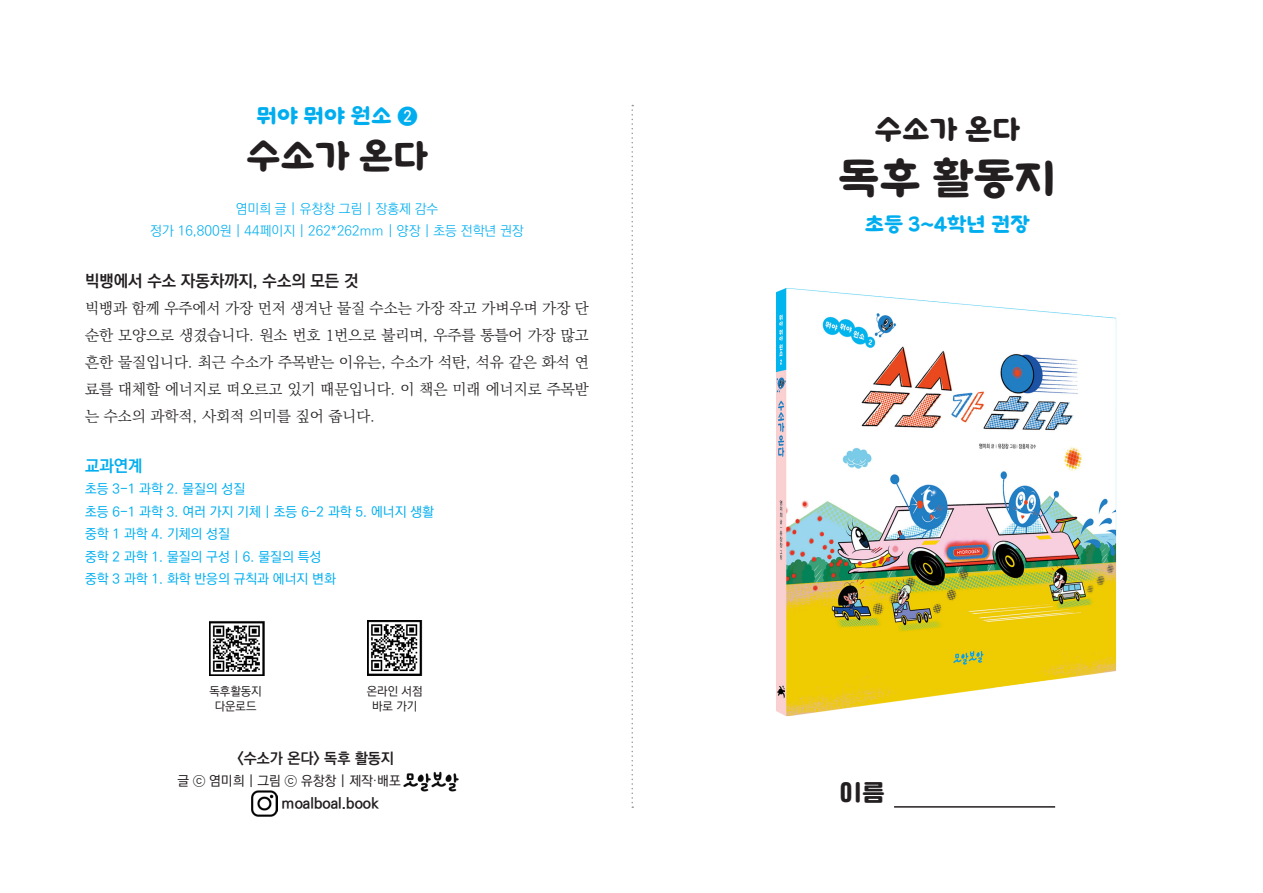
<style>
.page{position:relative;width:1263px;height:893px;background:#fff}
.page>*{position:absolute;margin:0;border:0;box-sizing:border-box;transform-origin:0 0}
.t1{font:45px "KCC Ganpan";color:#231f20}
.t2{font:37.5px "KCC Ganpan";color:#231f20}
.t3{font:30px "KCC Ganpan";color:#231f20}
.t4{font:24px "Cafe 24 Ssurround";color:#231f20}
.t5{font:22.5px "KCC Ganpan";color:#00aeef}
.t6{font:21px "KCC Ganpan";color:#00aeef}
.t7{font:700 16.5px "Ko Pub World Dotum";color:#231f20}
.t8{font:700 16.5px "Ko Pub World Dotum";color:#00aeef}
.t9{font:15px/27px "Ko Pub World Batang PL";color:#231f20;text-align:justify}
.t10{font:700 15px "Ko Pub World Dotum";color:#231f20}
.t11{font:500 13.5px "Ko Pub World Dotum";color:#00aeef}
.t12{font:300 13.5px "Ko Pub World Dotum";color:#00aeef}
.t13{font:500 13.5px "Ko Pub World Dotum";color:#231f20}
.t14{font:500 12px "Ko Pub World Dotum";color:#231f20}
.s1{font-family:"Ko Pub World Dotum";font-weight:700}
</style>
<div class="page">
<img style="left:403px;top:771px;width:56px;height:21px">
<hr style="left:894px;top:806px;width:161px;height:2px;background:#231f20">
<img style="left:252px;top:791px;width:25px;height:25px">
<img style="left:776px;top:288px;width:341px;height:429px">
<img style="left:367px;top:620px;width:55px;height:56px">
<img style="left:209px;top:621px;width:55px;height:55px">
<svg style="left:631px;top:105px;width:2px;height:703px"></svg>
<p class="t5" style="left:256px;top:99px;width:163px">뭐야 뭐야 원소 <span class="s1">❷</span></p>
<p class="t2" style="left:246px;top:129px;width:183px">수소가 온다</p>
<p class="t12" style="left:236px;top:199px;width:204px">염미희 글 | 유창창 그림 | 장홍제 감수</p>
<p class="t12" style="left:150px;top:222px;width:375px">정가 16,800원 | 44페이지 | 262*262mm | 양장 | 초등 전학년 권장</p>
<p class="t7" style="left:85px;top:269px;width:275px">빅뱅에서 수소 자동차까지, 수소의 모든 것</p>
<p class="t9" style="left:85px;top:295px;width:505px">빅뱅과 함께 우주에서 가장 먼저 생겨난 물질 수소는 가장 작고 가벼우며 가장 단 순한 모양으로 생겼습니다. 원소 번호 1번으로 불리며, 우주를 통틀어 가장 많고 흔한 물질입니다. 최근 수소가 주목받는 이유는, 수소가 석탄, 석유 같은 화석 연 료를 대체할 에너지로 떠오르고 있기 때문입니다. 이 책은 미래 에너지로 주목받 는 수소의 과학적, 사회적 의미를 짚어 줍니다.</p>
<p class="t8" style="left:85px;top:454px;width:59px">교과연계</p>
<p class="t11" style="left:85px;top:479px;width:162px">초등 3-1 과학 2. 물질의 성질</p>
<p class="t11" style="left:85px;top:502px;width:350px">초등 6-1 과학 3. 여러 가지 기체 | 초등 6-2 과학 5. 에너지 생활</p>
<p class="t11" style="left:85px;top:524px;width:146px">중학 1 과학 4. 기체의 성질</p>
<p class="t11" style="left:85px;top:547px;width:238px">중학 2 과학 1. 물질의 구성 | 6. 물질의 특성</p>
<p class="t11" style="left:85px;top:569px;width:252px">중학 3 과학 1. 화학 반응의 규칙과 에너지 변화</p>
<p class="t14" style="left:209px;top:683px;width:54px">독후활동지</p>
<p class="t14" style="left:215px;top:697px;width:43px">다운로드</p>
<p class="t14" style="left:367px;top:683px;width:57px">온라인 서점</p>
<p class="t14" style="left:372px;top:697px;width:47px">바로 가기</p>
<p class="t10" style="left:237px;top:747px;width:158px">&lt;수소가 온다&gt; 독후 활동지</p>
<p class="t13" style="left:177px;top:772px;width:225px">글 ⓒ 염미희 | 그림 ⓒ 유창창 | 제작·배포</p>
<p class="t10" style="left:281px;top:792px;width:99px">moalboal.book</p>
<p class="t3" style="left:874px;top:107px;width:147px">수소가 온다</p>
<p class="t1" style="left:838px;top:146px;width:220px">독후 활동지</p>
<p class="t6" style="left:865px;top:209px;width:166px">초등 3~4학년 권장</p>
<p class="t4" style="left:839px;top:781px;width:47px">이름</p>
</div>
